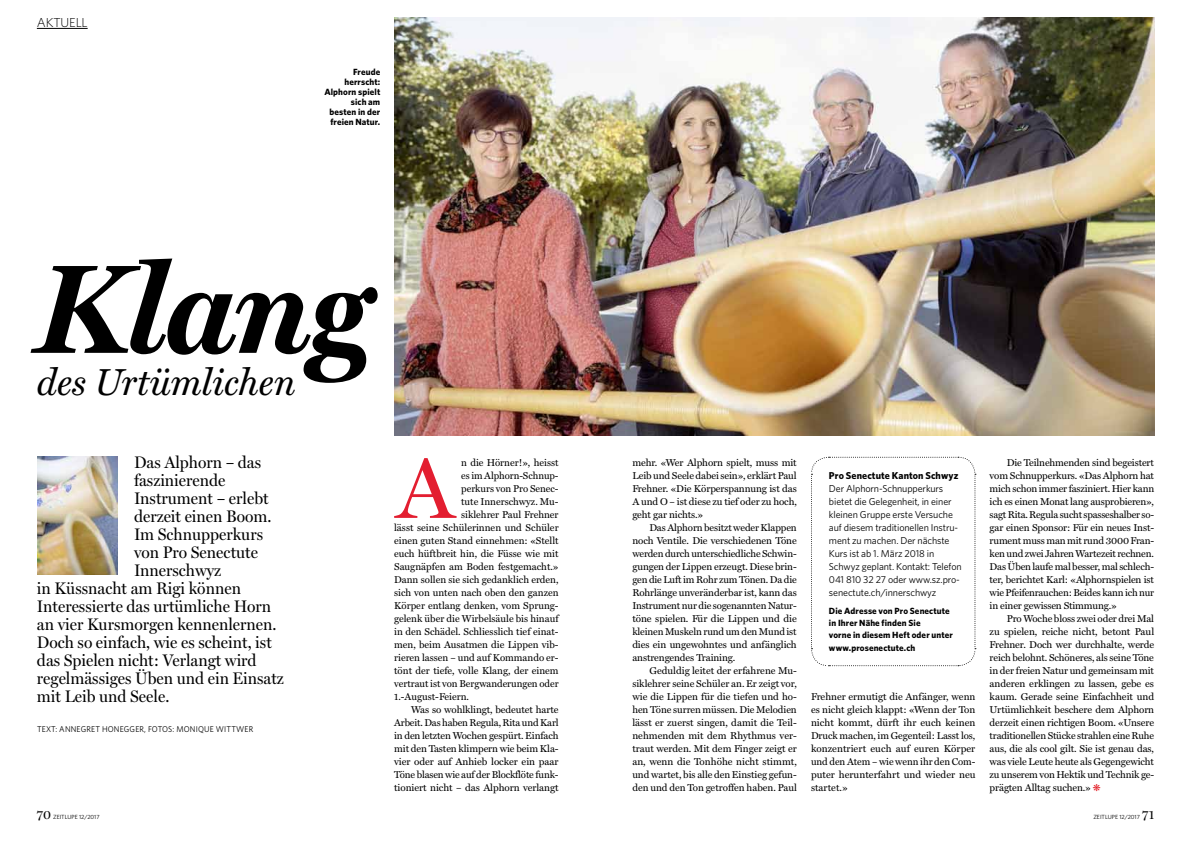
<style>
.page{position:relative;width:1191px;height:842px;background:#fff}
.page>*{position:absolute;margin:0;border:0;box-sizing:border-box;transform-origin:0 0}
.t1{font:italic 700 127.1px "Miller Text";letter-spacing:-.015em;color:#000;scale:.95 1}
.t2{font:86.1px "Miller Display";color:#e31e30}
.t3{font:italic 37.8px "Miller Text";color:#000;scale:.95 1}
.t4{font:16.8px "Miller Display";color:#000;scale:.95 1}
.t5{font:300 13px "Whitney";letter-spacing:-.01em;color:#000}
.t6{font:10px/13px "Miller Text";letter-spacing:-.005em;color:#000;text-align:justify}
.t7{font:10px/13px "Whitney";letter-spacing:-.01em;color:#000}
.t8{font:700 10px "Whitney";letter-spacing:.01em;color:#000}
.t9{font:700 9px/10px "Whitney";letter-spacing:.01em;color:#000}
.t10{font:8.4px "Whitney";letter-spacing:.02em;color:#000;scale:.95 1}
.t11{font:6px "Whitney";color:#000}
.s1{color:#e31f27}
.s2{font-family:"Miller Display";font-size:13px}
</style>
<div class="page">
<hr style="left:37px;top:28px;width:51px;height:1px;background:#000">
<img style="left:394px;top:17px;width:760px;height:418px">
<svg style="left:811px;top:456px;width:165px;height:211px"></svg>
<img style="left:37px;top:456px;width:80px;height:118px">
<h3 class="t5" style="left:37px;top:14px;width:52px">Aktuell</h3>
<p class="t9" style="left:324px;top:67px;width:57px;text-align:right">Freude herrscht:<br>Alphorn spielt sich am besten in der freien Natur.</p>
<h1 class="t1" style="left:37px;top:206px;width:354px">Klang</h1>
<h3 class="t3" style="left:37px;top:352px;width:274px">des Urtümlichen</h3>
<h3 class="t4" style="left:134px;top:453px;width:135px">Das Alphorn – das</h3>
<h3 class="t4" style="left:134px;top:471px;width:98px">faszinierende</h3>
<h3 class="t4" style="left:134px;top:489px;width:143px">Instrument – erlebt</h3>
<h3 class="t4" style="left:134px;top:507px;width:146px">derzeit einen Boom.</h3>
<h3 class="t4" style="left:134px;top:525px;width:137px">Im Schnupperkurs</h3>
<h3 class="t4" style="left:134px;top:543px;width:132px">von Pro Senectute</h3>
<h3 class="t4" style="left:134px;top:561px;width:93px">Innerschwyz</h3>
<h3 class="t4" style="left:37px;top:579px;width:216px">in Küssnacht am Rigi können</h3>
<h3 class="t4" style="left:37px;top:597px;width:248px">Interessierte das urtümliche Horn</h3>
<h3 class="t4" style="left:37px;top:615px;width:254px">an vier Kursmorgen kennenlernen.</h3>
<h3 class="t4" style="left:37px;top:633px;width:249px">Doch so einfach, wie es scheint, ist</h3>
<h3 class="t4" style="left:37px;top:651px;width:233px">das Spielen nicht: Verlangt wird</h3>
<h3 class="t4" style="left:37px;top:669px;width:261px">regelmässiges Üben und ein Einsatz</h3>
<h3 class="t4" style="left:37px;top:687px;width:141px">mit Leib und Seele.</h3>
<p class="t10" style="left:37px;top:723px;width:229px">Text: Anneg ret Honegg er, Fotos: Monique Wittwer</p>
<h2 class="t2" style="left:396px;top:437px;width:60px">A</h2>
<p class="t6" style="left:461px;top:455px;width:99px">n die Hörner!», heisst</p>
<p class="t6" style="left:461px;top:468px;width:99px">es im Alphorn-Schnup-</p>
<p class="t6" style="left:461px;top:481px;width:99px">perkurs von Pro Senec-</p>
<p class="t6" style="left:461px;top:494px;width:99px">tute Innerschwyz. Mu-</p>
<p class="t6" style="left:461px;top:507px;width:99px">siklehrer Paul Frehner</p>
<p class="t6" style="left:394px;top:520px;width:166px">lässt seine Schülerinnen und Schüler</p>
<p class="t6" style="left:394px;top:533px;width:166px">einen guten Stand einnehmen: «Stellt</p>
<p class="t6" style="left:394px;top:546px;width:166px">euch hüftbreit hin, die Füsse wie mit</p>
<p class="t6" style="left:394px;top:559px;width:166px">Saugnäpfen am Boden festgemacht.»</p>
<p class="t6" style="left:394px;top:572px;width:166px">Dann sollen sie sich gedanklich erden,</p>
<p class="t6" style="left:394px;top:585px;width:166px">sich von unten nach oben den ganzen</p>
<p class="t6" style="left:394px;top:598px;width:166px">Körper entlang denken, vom Sprung-</p>
<p class="t6" style="left:394px;top:611px;width:166px">gelenk über die Wirbelsäule bis hinauf</p>
<p class="t6" style="left:394px;top:624px;width:166px">in den Schädel. Schliesslich tief einat-</p>
<p class="t6" style="left:394px;top:637px;width:166px">men, beim Ausatmen die Lippen vib-</p>
<p class="t6" style="left:394px;top:650px;width:166px">rieren lassen – und auf Kommando er-</p>
<p class="t6" style="left:394px;top:663px;width:166px">tönt der tiefe, volle Klang, der einem</p>
<p class="t6" style="left:394px;top:676px;width:166px">vertraut ist von Bergwanderungen oder</p>
<p class="t6" style="left:394px;top:689px;width:76px">1.-August-Feiern.</p>
<p class="t6" style="left:411px;top:702px;width:149px">Was so wohlklingt, bedeutet harte</p>
<p class="t6" style="left:394px;top:715px;width:166px">Arbeit. Das haben Regula, Rita und Karl</p>
<p class="t6" style="left:394px;top:728px;width:166px">in den letzten Wochen gespürt. Einfach</p>
<p class="t6" style="left:394px;top:741px;width:166px">mit den Tasten klimpern wie beim Kla-</p>
<p class="t6" style="left:394px;top:754px;width:166px">vier oder auf Anhieb locker ein paar</p>
<p class="t6" style="left:394px;top:767px;width:166px">Töne blasen wie auf der Blockflöte funk-</p>
<p class="t6" style="left:394px;top:780px;width:166px">tioniert nicht – das Alphorn verlangt</p>
<p class="t6" style="left:632px;top:455px;width:166px">mehr. «Wer Alphorn spielt, muss mit Leib und Seele dabei sein», erklärt Paul Frehner. «Die Körperspannung ist das A und O – ist diese zu tief oder zu hoch, geht gar nichts.»</p>
<p class="t6" style="left:632px;top:520px;width:166px;text-indent:17px">Das Alphorn besitzt weder Klappen noch Ventile. Die verschiedenen Töne werden durch unterschiedliche Schwin&shy;gungen der Lippen erzeugt. Diese brin&shy;gen die Luft im Rohr zum Tönen. Da die Rohrlänge unveränderbar ist, kann das Instrument nur die sogenannten Natur&shy;töne spielen. Für die Lippen und die kleinen Muskeln rund um den Mund ist dies ein ungewohntes und anfänglich anstrengendes Training.</p>
<p class="t6" style="left:632px;top:663px;width:166px;text-indent:17px">Geduldig leitet der erfahrene Mu&shy;siklehrer seine Schüler an. Er zeigt vor, wie die Lippen für die tiefen und ho&shy;hen Töne surren müssen. Die Melodien lässt er zuerst singen, damit die Teil&shy;nehmenden mit dem Rhythmus ver&shy;traut werden. Mit dem Finger zeigt er an, wenn die Tonhöhe nicht stimmt, und wartet, bis alle den Einstieg gefun&shy;den und den Ton getroffen haben. Paul</p>
<p class="t8" style="left:829px;top:469px;width:131px">Pro Senectute Kanton Schwyz</p>
<p class="t7" style="left:829px;top:482px;width:134px">Der Alphorn-Schnupperkurs bietet die Gelegenheit, in einer kleinen Gruppe erste Versuche auf diesem traditionellen I nstru&shy;ment zu machen. Der nächste<br>Kurs ist ab 1. März 2018 in<br>Schwyz geplant. Kontakt: Telefon<br>041 810 32 27 oder www.sz.pro&shy;senectute.ch/innerschwyz</p>
<p class="t9" style="left:829px;top:605px;width:125px;line-height:12px">Die Adresse von Pro Senectute in Ihrer Nähe finden Sie<br>vorne in diesem Heft oder unter</p>
<p class="t9" style="left:829px;top:643px;width:88px">www.prosenectute.ch</p>
<p class="t6" style="left:811px;top:689px;width:166px">Frehner ermutigt die Anfänger, wenn es nicht gleich klappt: «Wenn der Ton nicht kommt, dürft ihr euch keinen Druck machen, im Gegenteil: Lasst los, konzentriert euch auf euren Körper und den Atem – wie wenn ihr den Com&shy;puter herunterfahrt und wieder neu startet.»</p>
<p class="t6" style="left:989px;top:455px;width:166px;text-indent:17px">Die Teilnehmenden sind begeistert vom Schnupperkurs. «Das Alphorn hat mich schon immer fasziniert. Hier kann ich es einen Monat lang ausprobieren», sagt Rita. Regula sucht spasseshalber so&shy;gar einen Sponsor: Für ein neues Inst&shy;rument muss man mit rund 3000 Fran&shy;ken und zwei Jahren Wartezeit rechnen.<br>Das Üben laufe mal besser, mal schlech&shy;ter, berichtet Karl: «Alphornspielen ist wie Pfeifenrauchen: Beides kann ich nur in einer gewissen Stimmung.»</p>
<p class="t6" style="left:989px;top:611px;width:166px;text-indent:17px">Pro Woche bloss zwei oder drei Mal zu spielen, reiche nicht, betont Paul Frehner. Doch wer durchhalte, werde reich belohnt. Schöneres, als seine Töne in der freien Natur und gemeinsam mit anderen erklingen zu lassen, gebe es kaum. Gerade seine Einfachheit und Urtümlichkeit beschere dem Alphorn derzeit einen richtigen Boom. «Unsere traditionellen Stücke strahlen eine Ruhe aus, die als cool gilt. Sie ist genau das, was viele Leute heute als Gegengewicht zu unserem von Hektik und Technik ge&shy;prägten Alltag suchen.» <span class="s1">❋</span></p>
<p class="t11" style="left:37px;top:813px;width:65px"><span class="s2">70</span> Zeitlupe 12/2017</p>
<p class="t11" style="left:1093px;top:813px;width:63px">Zeitlupe 12/2017 <span class="s2">71</span></p>
</div>
